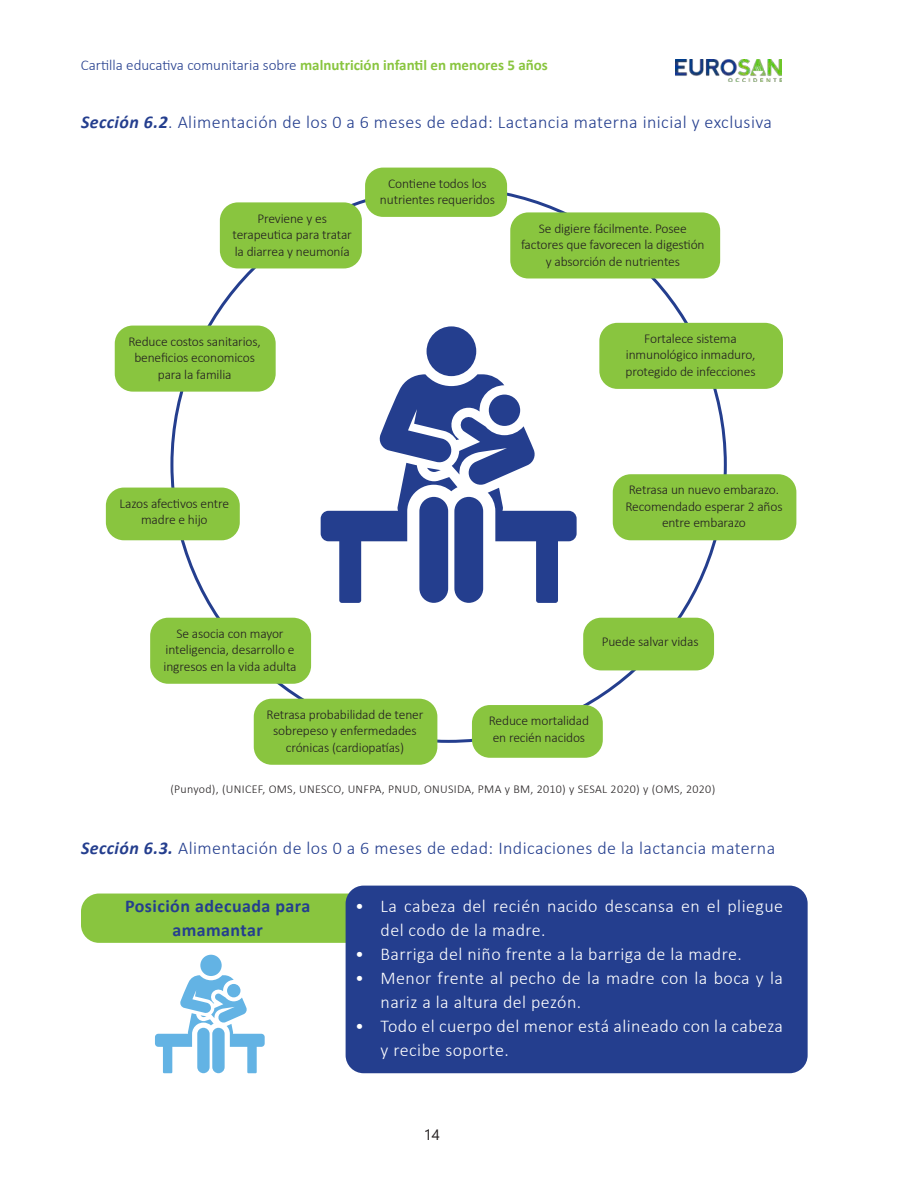
<style>
.page{position:relative;width:918px;height:1188px;background:#fff}
.page>*{position:absolute;margin:0;border:0;box-sizing:border-box;transform-origin:0 0}
.t1{font:300 18px/24px "Calibri";letter-spacing:.025em;color:#fff}
.t2{font:300 18px "Calibri";letter-spacing:.025em;color:#243e8e}
.t3{font:700 18px/24px "Calibri";letter-spacing:.025em;color:#243e8e;text-align:center}
.t4{font:700 15px "Calibri";color:#89c53f}
.t5{font:15px "Segoe UI";color:#231f20}
.t6{font:300 13.5px/16.5px "Calibri";letter-spacing:-.01em;color:#231f20;text-align:center}
.t7{font:300 12px "Calibri";letter-spacing:.025em;color:#231f20}
.s1{font-weight:300;color:#243e8e}
.s2{font-weight:700;font-style:italic}
</style>
<div class="page">
<img style="left:675px;top:59px;width:107px;height:23px">
<div style="left:365px;top:168px;width:142px;height:49px;background:#89c53f;border-radius:18px"></div>
<div style="left:220px;top:202px;width:142px;height:66px;background:#89c53f;border-radius:18px"></div>
<div style="left:115px;top:326px;width:161px;height:66px;background:#89c53f;border-radius:18px"></div>
<div style="left:150px;top:618px;width:161px;height:66px;background:#89c53f;border-radius:18px"></div>
<div style="left:510px;top:212px;width:210px;height:66px;background:#89c53f;border-radius:18px"></div>
<div style="left:599px;top:323px;width:184px;height:66px;background:#89c53f;border-radius:18px"></div>
<div style="left:613px;top:474px;width:183px;height:66px;background:#89c53f;border-radius:18px"></div>
<div style="left:254px;top:699px;width:183px;height:66px;background:#89c53f;border-radius:18px"></div>
<div style="left:472px;top:705px;width:131px;height:53px;background:#89c53f;border-radius:18px"></div>
<div style="left:583px;top:618px;width:131px;height:52px;background:#89c53f;border-radius:18px"></div>
<div style="left:106px;top:488px;width:134px;height:52px;background:#89c53f;border-radius:18px"></div>
<div style="left:81px;top:894px;width:300px;height:49px;background:#89c53f;border-radius:18px"></div>
<div style="left:346px;top:886px;width:462px;height:187px;background:#243e8e;border-radius:18px"></div>
<svg style="left:155px;top:975px;width:110px;height:98px"></svg>
<div style="left:200px;top:955px;width:22px;height:21px;background:#63b3e4;border-radius:50%"></div>
<svg style="left:321px;top:374px;width:256px;height:229px"></svg>
<div style="left:427px;top:326px;width:49px;height:50px;background:#243e8e;border-radius:50%"></div>
<p class="t4" style="left:81px;top:55px;width:469px"><span class="s1">Cartilla educativa comunitaria sobre</span> malnutrición infantil en menores 5 años</p>
<h1 class="t2" style="left:81px;top:111px;width:693px"><span class="s2">Sección 6.2</span>. Alimentación de los 0 a 6 meses de edad: Lactancia materna inicial y exclusiva</h1>
<p class="t6" style="left:233px;top:210px;width:121px">Previene y es terapeutica para tratar la diarrea y neumonía</p>
<p class="t6" style="left:128px;top:333px;width:134px">Reduce costos sanitarios, beneficios economicos para la familia</p>
<p class="t6" style="left:380px;top:175px;width:116px">Contiene todos los nutrientes requeridos</p>
<p class="t6" style="left:521px;top:220px;width:185px">Se digiere fácilmente. Posee factores que favorecen la digestión y absorción de nutrientes</p>
<p class="t6" style="left:626px;top:330px;width:132px">Fortalece sistema inmunológico inmaduro, protegido de infecciones</p>
<p class="t6" style="left:120px;top:495px;width:111px">Lazos afectivos entre madre e hijo</p>
<p class="t6" style="left:164px;top:625px;width:135px">Se asocia con mayor inteligencia, desarrollo e ingresos en la vida adulta</p>
<p class="t6" style="left:625px;top:482px;width:159px">Retrasa un nuevo embarazo.<br>Recomendado esperar 2 años entre embarazo</p>
<p class="t6" style="left:602px;top:633px;width:98px">Puede salvar vidas</p>
<p class="t6" style="left:267px;top:706px;width:158px">Retrasa probabilidad de tener sobrepeso y enfermedades crónicas (cardiopatías)</p>
<p class="t6" style="left:489px;top:712px;width:102px;text-align:left">Reduce mortalidad en recién nacidos</p>
<p class="t7" style="left:170px;top:782px;width:546px">(Punyod), (UNICEF, OMS, UNESCO, UNFPA, PNUD, ONUSIDA, PMA y BM, 2010) y SESAL 2020) y (OMS, 2020)</p>
<h1 class="t2" style="left:81px;top:837px;width:696px"><span class="s2">Sección 6.3.</span> Alimentación de los 0 a 6 meses de edad: Indicaciones de la lactancia materna</h1>
<h1 class="t3" style="left:125px;top:894px;width:187px">Posición adecuada para amamantar</h1>
<h1 class="t1" style="left:381px;top:894px;width:404px;text-indent:-26px">• La cabeza del recién nacido descansa en el pliegue del codo de la madre.</h1>
<h1 class="t1" style="left:355px;top:942px;width:388px">• Barriga del niño frente a la barriga de la madre.</h1>
<h1 class="t1" style="left:381px;top:966px;width:404px;text-indent:-26px">• Menor frente al pecho de la madre con la boca y la nariz a la altura del pezón.</h1>
<h1 class="t1" style="left:381px;top:1014px;width:404px;text-indent:-26px">• Todo el cuerpo del menor está alineado con la cabeza y recibe soporte.</h1>
<p class="t5" style="left:424px;top:1120px;width:18px">14</p>
</div>
